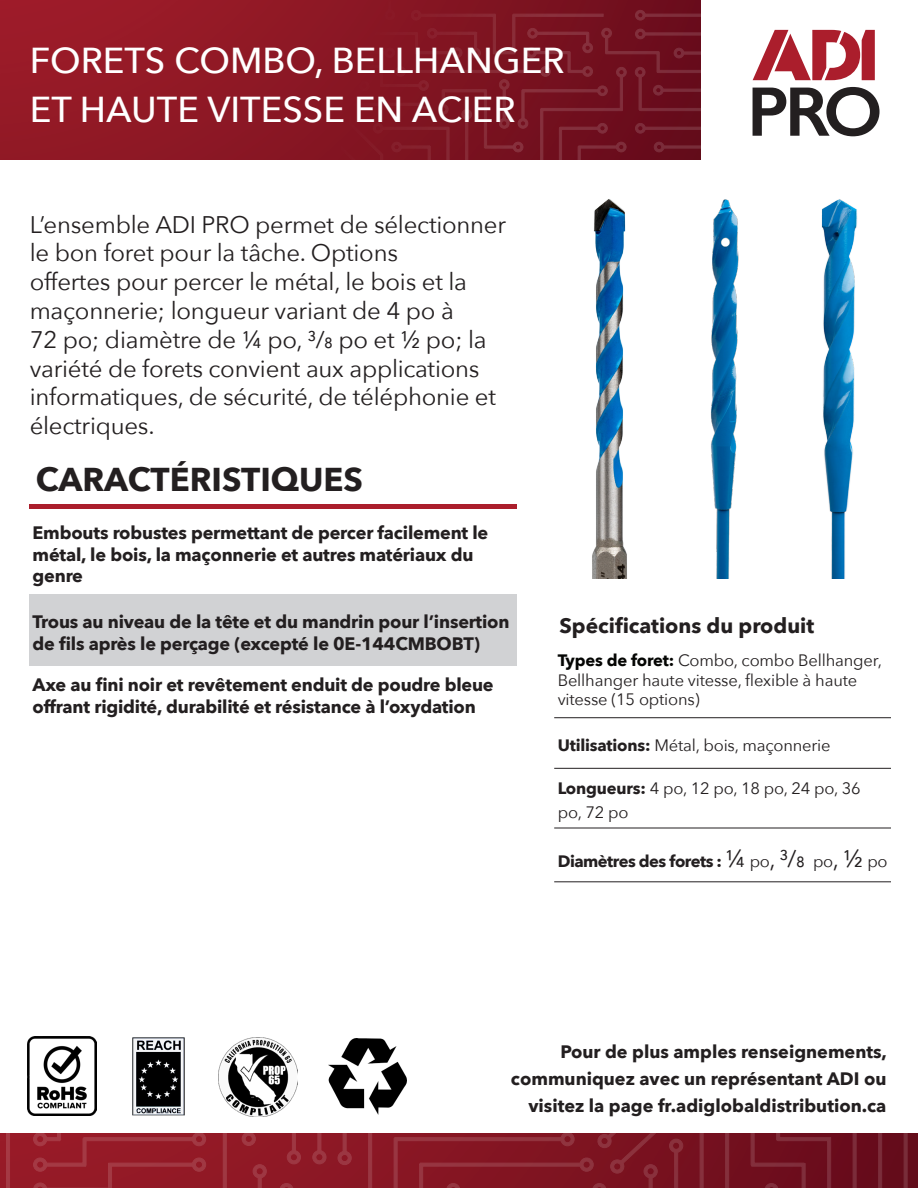
<style>
.page{position:relative;width:918px;height:1188px;background:#fff}
.page>*{position:absolute;margin:0;border:0;box-sizing:border-box;transform-origin:0 0}
.Vantage_text{font:500 36px "Avenir Next";color:#fff}
.t1{font:700 33px "Avenir Next";color:#231f20}
.t2{font:24px/28.8px "Avenir Next";letter-spacing:-.01em;color:#231f20}
.t3{font:700 21px "Avenir Next";color:#231f20}
.t4{font:700 18px/21.6px "Avenir Next";letter-spacing:-.01em;color:#231f20}
.t5{font:16.5px/19.8px "Avenir Next";letter-spacing:-.01em;color:#231f20}
.t6{font:700 16.5px "Avenir Next";letter-spacing:-.03em;color:#231f20}
.s1{font-size:19.5px}
.s2{font-weight:700;color:#040503}
.s3{font-weight:700}
.s4{font-weight:400;font-size:24px}
.s5{font-weight:400}
.s6{font-weight:400;font-size:19.5px}
</style>
<div class="page">
<svg style="left:0;top:1134px;width:913px;height:54px;background:#851926"></svg>
<div style="left:0;top:0;width:701px;height:159px;background:#961a27"></div>
<svg style="left:124px;top:0;width:577px;height:160px"></svg>
<svg style="left:753px;top:30px;width:122px;height:50px"></svg>
<svg style="left:753px;top:87px;width:127px;height:49px"></svg>
<img style="left:27px;top:1036px;width:70px;height:80px">
<img style="left:132px;top:1038px;width:53px;height:78px">
<img style="left:219px;top:1038px;width:78px;height:78px">
<img style="left:328px;top:1038px;width:79px;height:76px">
<img style="left:711px;top:199px;width:28px;height:380px">
<img style="left:821px;top:199px;width:37px;height:380px">
<img style="left:541px;top:150px;width:135px;height:429px">
<hr style="left:554px;top:717px;width:337px;height:1px;background:#231f20">
<hr style="left:554px;top:768px;width:337px;height:1px;background:#231f20">
<hr style="left:554px;top:828px;width:337px;height:1px;background:#231f20">
<hr style="left:554px;top:882px;width:337px;height:1px;background:#231f20">
<hr style="left:29px;top:505px;width:488px;height:4px;background:#ab1e2c">
<div style="left:29px;top:594px;width:488px;height:72px;background:#d1d2d4"></div>
<p class="Vantage_text" style="left:30px;top:30px;width:536px">FORETS COMBO, BELLHANGER</p>
<p class="Vantage_text" style="left:30px;top:79px;width:488px">ET HAUTE VITESSE EN ACIER</p>
<p class="t2" style="left:30px;top:209px;width:478px">L’ensemble ADI PRO permet de sélectionner le bon foret pour la tâche. Options<br>offertes pour percer le métal, le bois et la maçonnerie; longueur variant de 4 po à<br>72 po; diamètre de ¼ po, ³/<span class="s1">8</span> po et ½ po; la variété de forets convient aux applications informatiques, de sécurité, de téléphonie et électriques.</p>
<p class="t1" style="left:36px;top:451px;width:329px">CARACTÉRISTIQUES</p>
<p class="t4" style="left:33px;top:522px;width:457px">Embouts robustes permettant de percer facilement le métal, le bois, la maçonnerie et autres matériaux du genre</p>
<p class="t4" style="left:33px;top:611px;width:478px">Trous au niveau de la tête et du mandrin pour l’insertion de fils après le perçage (excepté le 0E-144CMBOBT)</p>
<p class="t4" style="left:33px;top:674px;width:463px">Axe au fini noir et revêtement enduit de poudre bleue offrant rigidité, durabilité et résistance à l’oxydation</p>
<p class="t3" style="left:560px;top:608px;width:256px">Spécifications du produit</p>
<p class="t5" style="left:558px;top:649px;width:326px"><span class="s2">Types de foret:</span> Combo, combo Bellhanger,<br>Bellhanger haute vitesse, flexible à haute vitesse (15 options)</p>
<p class="t5" style="left:558px;top:735px;width:274px"><span class="s3">Utilisations:</span> Métal, bois, maçonnerie</p>
<p class="t5" style="left:558px;top:776px;width:305px;line-height:24px"><span class="s3">Longueurs:</span> 4 po, 12 po, 18 po, 24 po, 36 po, 72 po</p>
<p class="t6" style="left:558px;top:847px;width:331px">Diamètres des forets : <span class="s4">¼</span> <span class="s5">po</span><span class="s4">, ³/</span><span class="s6">8</span> <span class="s5">po</span><span class="s4">, ½</span> <span class="s5">po</span></p>
<p class="t4" style="left:560px;top:1041px;width:328px">Pour de plus amples renseignements,</p>
<p class="t4" style="left:511px;top:1068px;width:377px">communiquez avec un représentant ADI ou</p>
<p class="t4" style="left:528px;top:1095px;width:360px">visitez la page fr.adiglobaldistribution.ca</p>
</div>
